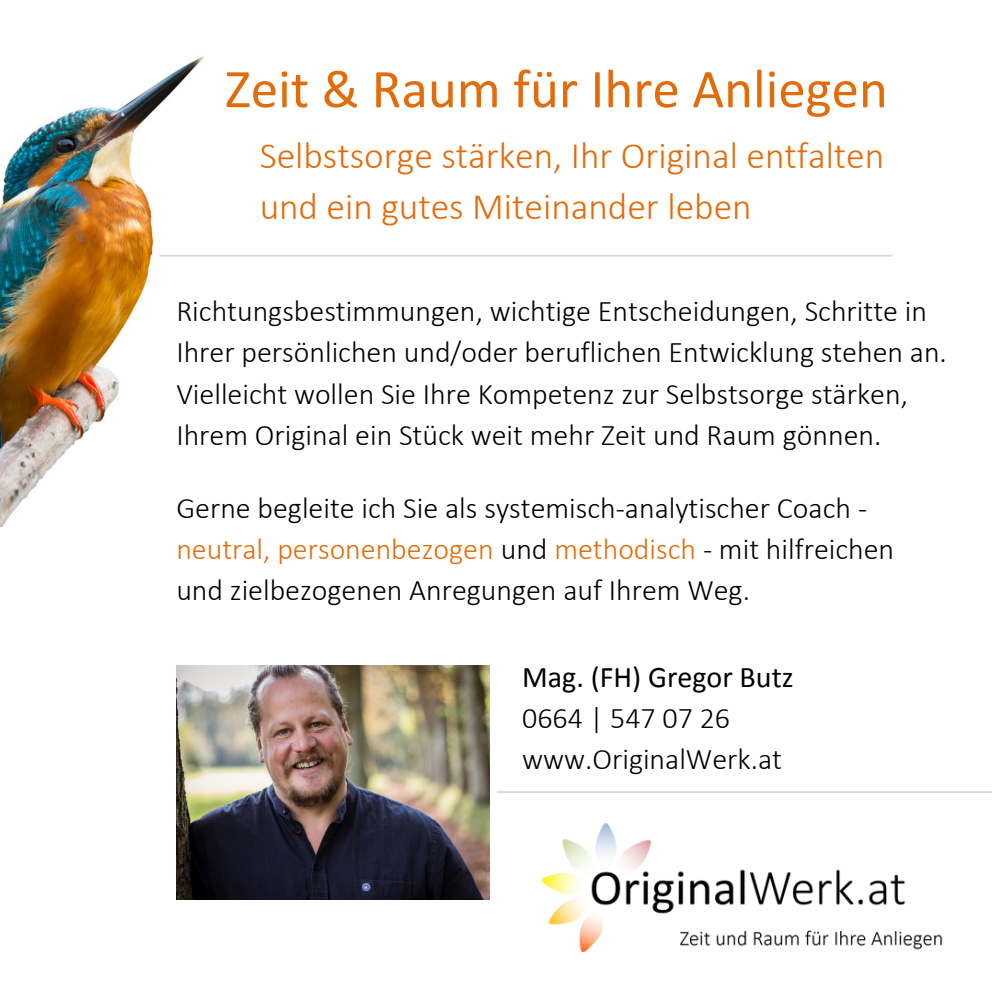
<style>
.page{position:relative;width:992px;height:992px;background:#fff}
.page>*{position:absolute;margin:0;border:0;box-sizing:border-box;transform-origin:0 0}
.t1{font:55px "Calibri";color:#e36c0a}
.t2{font:300 37.5px/50.8px "Calibri";color:#e36c0a}
.t3{font:300 30px/41.2px "Calibri";color:#000}
.t4{font:30px "Calibri";color:#000}
.s1{color:#e36c0a}
</style>
<div class="page">
<img style="left:176px;top:665px;width:314px;height:235px">
<img style="left:0;top:56px;width:371px;height:471px">
<hr style="left:160px;top:255px;width:732px;height:2px;background:#d9d9d9">
<img style="left:542px;top:824px;width:401px;height:129px">
<hr style="left:497px;top:791px;width:495px;height:2px;background:#d9d9d9">
<h1 class="t1" style="left:225px;top:66px;width:664px">Zeit &amp; Raum für Ihre Anliegen</h1>
<p class="t2" style="left:260px;top:133px;width:626px">Selbstsorge stärken, Ihr Original entfalten und ein gutes Miteinander leben</p>
<p class="t3" style="left:176px;top:293px;width:772px">Richtungsbestimmungen, wichtige Entscheidungen, Schritte in Ihrer persönlichen und/oder beruflichen Entwicklung stehen an.<br>Vielleicht wollen Sie Ihre Kompetenz zur Selbstsorge stärken, Ihrem Original ein Stück weit mehr Zeit und Raum gönnen.</p>
<p class="t3" style="left:176px;top:490px;width:719px">Gerne begleite ich Sie als systemisch-analytischer Coach - <span class="s1">neutral, personenbezogen</span> und <span class="s1">methodisch</span> - mit hilfreichen und zielbezogenen Anregungen auf Ihrem Weg.</p>
<p class="t4" style="left:522px;top:664px;width:273px">Mag. (FH) Gregor Butz</p>
<p class="t3" style="left:522px;top:700px;width:261px">0664 | 547 07 26 www.OriginalWerk.at</p>
</div>
